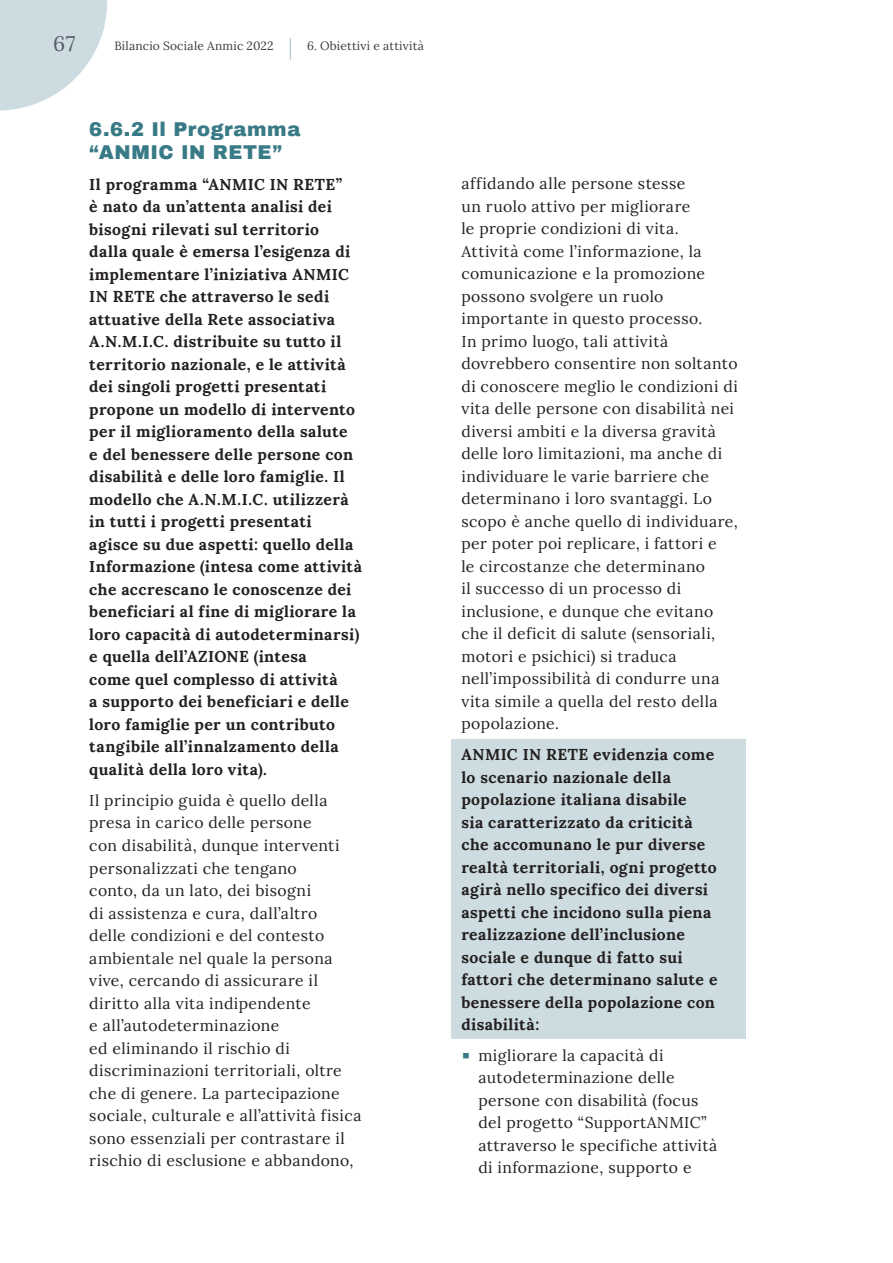
<style>
.page{position:relative;width:893px;height:1263px;background:#fff}
.page>*{position:absolute;margin:0;border:0;box-sizing:border-box;transform-origin:0 0}
.t1{font:21px "Lora";color:#545c69}
.t2{font:900 19.5px/22.5px "Archivo";letter-spacing:.025em;color:#387a86}
.t3{font:15.75px/22.5px "Lora";letter-spacing:.025em;color:#231f20}
.t4{font:700 15.75px/22.5px "Lora";letter-spacing:.025em;color:#231f20}
.t5{font:12px "Lora";letter-spacing:.015em;color:#3e3e3f}
.s1{font-family:"Zeitung Pro";font-weight:700;font-size:19.5px;color:#387a86}
</style>
<div class="page">
<svg style="left:0;top:0;width:107px;height:111px"></svg>
<div style="left:451px;top:740px;width:295px;height:299px;background:#cddce0"></div>
<svg style="left:290px;top:38px;width:1px;height:22px"></svg>
<h1 class="t1" style="left:53px;top:27px;width:24px">67</h1>
<p class="t5" style="left:114px;top:37px;width:161px">Bilancio Sociale Anmic 2022</p>
<p class="t5" style="left:307px;top:37px;width:118px">6. Obiettivi e attività</p>
<p class="t2" style="left:89px;top:118px;width:213px">6.6.2 Il Programma “ANMIC IN RETE”</p>
<p class="t4" style="left:89px;top:171px;width:274px">Il programma “ANMIC IN RETE”<br>è nato da un’attenta analisi dei bisogni rilevati sul territorio<br>dalla quale è emersa l’esigenza di implementare l’iniziativa ANMIC IN RETE che attraverso le sedi attuative della Rete associativa A.N.M.I.C. distribuite su tutto il territorio nazionale, e le attività dei singoli progetti presentati propone un modello di intervento per il miglioramento della salute<br>e del benessere delle persone con disabilità e delle loro famiglie. Il modello che A.N.M.I.C. utilizzerà in tutti i progetti presentati agisce su due aspetti: quello della Informazione (intesa come attività che accrescano le conoscenze dei beneficiari al fine di migliorare la loro capacità di autodeterminarsi) e quella dell’AZIONE (intesa<br>come quel complesso di attività<br>a supporto dei beneficiari e delle loro famiglie per un contributo tangibile all’innalzamento della qualità della loro vita).</p>
<p class="t3" style="left:89px;top:788px;width:274px">Il principio guida è quello della presa in carico delle persone<br>con disabilità, dunque interventi personalizzati che tengano<br>conto, da un lato, dei bisogni<br>di assistenza e cura, dall’altro<br>delle condizioni e del contesto ambientale nel quale la persona vive, cercando di assicurare il diritto alla vita indipendente<br>e all’autodeterminazione<br>ed eliminando il rischio di discriminazioni territoriali, oltre che di genere. La partecipazione sociale, culturale e all’attività fisica sono essenziali per contrastare il rischio di esclusione e abbandono,</p>
<p class="t3" style="left:461px;top:171px;width:278px">affidando alle persone stesse<br>un ruolo attivo per migliorare<br>le proprie condizioni di vita.<br>Attività come l’informazione, la comunicazione e la promozione possono svolgere un ruolo importante in questo processo.<br>In primo luogo, tali attività dovrebbero consentire non soltanto di conoscere meglio le condizioni di vita delle persone con disabilità nei diversi ambiti e la diversa gravità delle loro limitazioni, ma anche di individuare le varie barriere che determinano i loro svantaggi. Lo scopo è anche quello di individuare, per poter poi replicare, i fattori e<br>le circostanze che determinano<br>il successo di un processo di inclusione, e dunque che evitano che il deficit di salute (sensoriali, motori e psichici) si traduca nell’impossibilità di condurre una vita simile a quella del resto della popolazione.</p>
<p class="t4" style="left:461px;top:742px;width:258px">ANMIC IN RETE evidenzia come lo scenario nazionale della popolazione italiana disabile<br>sia caratterizzato da criticità che accomunano le pur diverse realtà territoriali, ogni progetto agirà nello specifico dei diversi aspetti che incidono sulla piena realizzazione dell’inclusione sociale e dunque di fatto sui fattori che determinano salute e benessere della popolazione con disabilità:</p>
<p class="t3" style="left:478px;top:1043px;width:240px;text-indent:-17px"><span class="s1">•</span> migliorare la capacità di autodeterminazione delle persone con disabilità (focus del progetto “SupportANMIC” attraverso le specifiche attività di informazione, supporto e</p>
</div>
